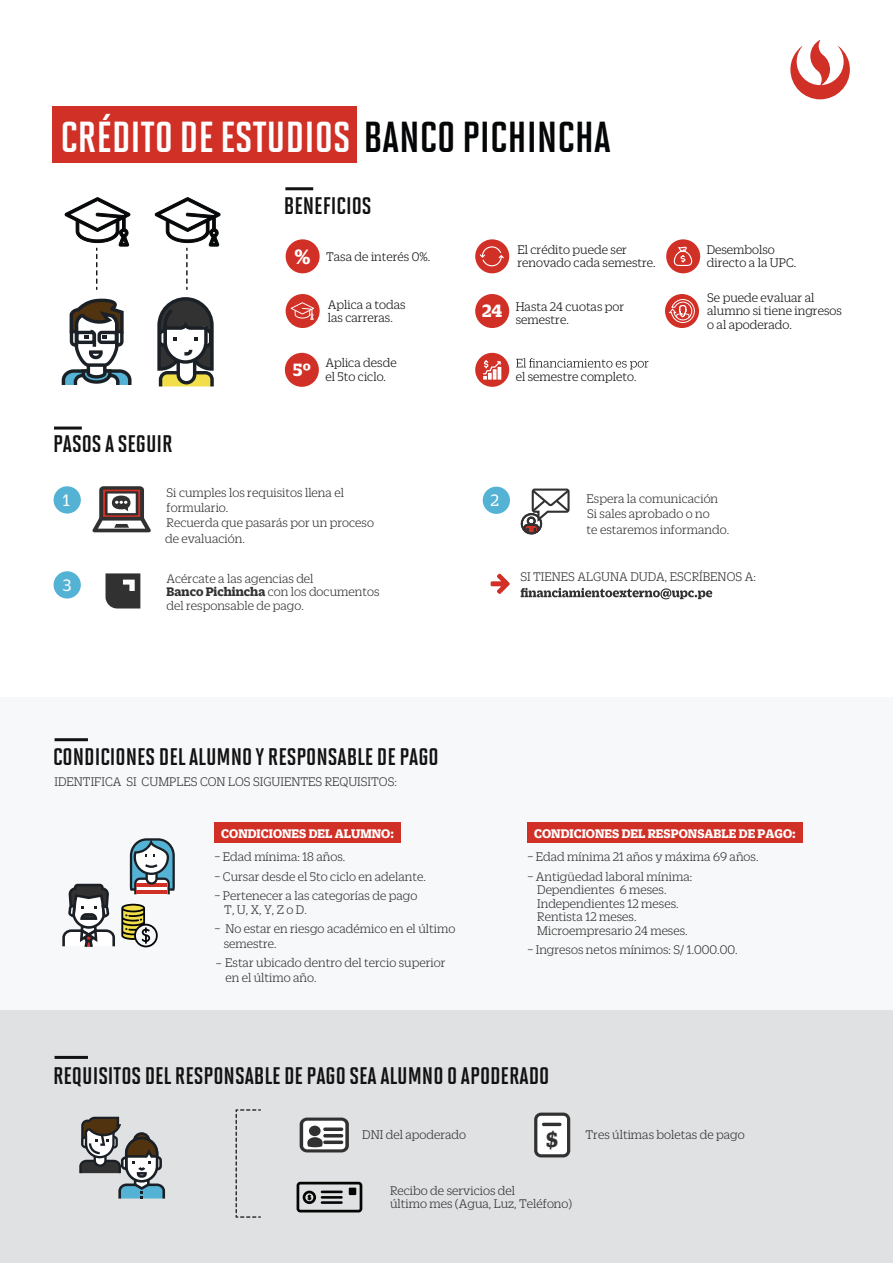
<style>
.page{position:relative;width:893px;height:1263px;background:#fff}
.page>*{position:absolute;margin:0;border:0;box-sizing:border-box;transform-origin:0 0}
.t1{font:700 43.35px "Solano Gothic MVB Pro";color:#fff}
.t2{font:700 24px "Solano Gothic MVB Pro";color:#131213}
.t3{font:700 22.65px "Zizou Slab";color:#303130}
.t4{font:700 19.35px "Zizou Slab";color:#fff}
.t5{font:17.85px "Zizou Slab";color:#fff}
.t6{font:300 13.5px/13.5px "Zizou Slab";color:#313231}
.t7{font:300 13.5px/13.5px "Zizou Slab";color:#131213}
.t8{font:700 13.5px "Zizou Slab";color:#fff}
.s1{color:#050607}
.s2{font-weight:700;font-size:22.5px;color:#fff}
.s3{font-weight:700}
</style>
<div class="page">
<div style="left:54px;top:486px;width:27px;height:27px;background:#54b2d4;border-radius:50%"></div>
<div style="left:54px;top:571px;width:27px;height:27px;background:#54b2d4;border-radius:50%"></div>
<div style="left:483px;top:487px;width:27px;height:27px;background:#54b2d4;border-radius:50%"></div>
<svg style="left:521px;top:588px;width:191px;height:11px"></svg>
<svg style="left:491px;top:574px;width:19px;height:20px"></svg>
<div style="left:0;top:698px;width:893px;height:565px;background:#f7f8f9"></div>
<div style="left:0;top:1010px;width:893px;height:253px;background:#e0e1e3"></div>
<svg style="left:790px;top:40px;width:60px;height:59px"></svg>
<hr style="left:285px;top:187px;width:28px;height:3px;background:#131213">
<hr style="left:54px;top:427px;width:28px;height:3px;background:#131213">
<hr style="left:55px;top:738px;width:33px;height:3px;background:#131213">
<hr style="left:55px;top:1056px;width:33px;height:3px;background:#131213">
<svg style="left:92px;top:486px;width:59px;height:46px"></svg>
<div style="left:527px;top:822px;width:276px;height:20px;background:#d13027"></div>
<div style="left:52px;top:107px;width:304px;height:56px;background:#d13027"></div>
<svg style="left:62px;top:299px;width:70px;height:86px"></svg>
<svg style="left:157px;top:297px;width:57px;height:89px"></svg>
<svg style="left:155px;top:197px;width:66px;height:92px"></svg>
<svg style="left:64px;top:197px;width:67px;height:92px"></svg>
<svg style="left:62px;top:884px;width:53px;height:63px"></svg>
<svg style="left:121px;top:904px;width:37px;height:43px"></svg>
<svg style="left:520px;top:488px;width:50px;height:47px"></svg>
<div style="left:521px;top:513px;width:21px;height:21px;border:2px solid #303130;border-radius:50%"></div>
<svg style="left:79px;top:1117px;width:86px;height:81px"></svg>
<svg style="left:130px;top:838px;width:45px;height:56px"></svg>
<svg style="left:300px;top:1117px;width:49px;height:35px;background:#9e9f9e"></svg>
<svg style="left:323px;top:1127px;width:20px;height:4px"></svg>
<hr style="left:323px;top:1134px;width:20px;height:3px;background:#303130;border-radius:2px">
<svg style="left:323px;top:1140px;width:20px;height:4px"></svg>
<svg style="left:534px;top:1112px;width:36px;height:45px;background:#c3c4c3"></svg>
<hr style="left:542px;top:1123px;width:19px;height:3px;background:#303130;border-radius:2px">
<svg style="left:235px;top:1109px;width:25px;height:109px"></svg>
<svg style="left:106px;top:573px;width:34px;height:35px"></svg>
<div style="left:214px;top:822px;width:187px;height:20px;background:#d13027"></div>
<svg style="left:297px;top:1182px;width:65px;height:30px"></svg>
<div style="left:285px;top:353px;width:34px;height:34px;background:#d13027;border-radius:50%"></div>
<div style="left:475px;top:294px;width:34px;height:34px;background:#d13027;border-radius:50%"></div>
<div style="left:286px;top:294px;width:34px;height:34px;background:#d13027;border-radius:50%"></div>
<svg style="left:291px;top:302px;width:23px;height:18px"></svg>
<div style="left:286px;top:239px;width:34px;height:34px;background:#d13027;border-radius:50%"></div>
<div style="left:666px;top:239px;width:34px;height:34px;background:#d13027;border-radius:50%"></div>
<svg style="left:671px;top:244px;width:22px;height:22px"></svg>
<div style="left:475px;top:239px;width:34px;height:34px;background:#d13027;border-radius:50%"></div>
<svg style="left:480px;top:246px;width:24px;height:20px"></svg>
<div style="left:665px;top:294px;width:34px;height:34px;background:#d13027;border-radius:50%"></div>
<svg style="left:668px;top:294px;width:27px;height:29px"></svg>
<svg style="left:516px;top:358px;width:133px;height:11px"></svg>
<div style="left:475px;top:353px;width:34px;height:34px;background:#d13027;border-radius:50%"></div>
<svg style="left:483px;top:360px;width:18px;height:20px"></svg>
<h1 class="t1" style="left:60px;top:113px;width:552px">CRÉDITO DE ESTUDIOS <span class="s1">BANCO PICHINCHA</span></h1>
<h2 class="t2" style="left:284px;top:192px;width:89px">BENEFICIOS</h2>
<p class="t7" style="left:294px;top:249px;width:137px"><span class="s2">%</span> Tasa de interés 0%.</p>
<p class="t7" style="left:707px;top:242px;width:91px">Desembolso directo a la UPC.</p>
<p class="t7" style="left:517px;top:242px;width:140px">El crédito puede ser renovado cada semestre.</p>
<h2 class="t2" style="left:53px;top:430px;width:121px">PASOS A SEGUIR</h2>
<h3 class="t4" style="left:293px;top:356px;width:19px">5º</h3>
<p class="t7" style="left:328px;top:297px;width:79px">Aplica a todas las carreras.</p>
<p class="t7" style="left:325px;top:355px;width:73px">Aplica desde el 5to ciclo.</p>
<h3 class="t4" style="left:482px;top:298px;width:21px">24</h3>
<p class="t7" style="left:516px;top:299px;width:110px">Hasta 24 cuotas por semestre.</p>
<p class="t7" style="left:516px;top:369px;width:122px">el semestre completo.</p>
<p class="t7" style="left:707px;top:290px;width:136px">Se puede evaluar al alumno si tiene ingresos o al apoderado.</p>
<h3 class="t5" style="left:63px;top:488px;width:9px">1</h3>
<h3 class="t5" style="left:63px;top:573px;width:10px">3</h3>
<p class="t6" style="left:167px;top:485px;width:179px;line-height:15px">Si cumples los requisitos llena el formulario.</p>
<p class="t6" style="left:587px;top:491px;width:133px">Espera la comunicación</p>
<h3 class="t5" style="left:491px;top:489px;width:10px">2</h3>
<p class="t6" style="left:165px;top:514px;width:210px;line-height:15.5px">Recuerda que pasarás por un proceso de evaluación.</p>
<p class="t6" style="left:587px;top:505px;width:144px;line-height:15.8px">Si sales aprobado o no<br>te estaremos informando.</p>
<p class="t6" style="left:167px;top:571px;width:214px">Acércate a las agencias del<br><span class="s3">Banco Pichincha</span> con los documentos del responsable de pago.</p>
<p class="t6" style="left:520px;top:569px;width:237px">SI TIENES ALGUNA DUDA, ESCRÍBENOS A:</p>
<h2 class="t2" style="left:53px;top:744px;width:387px">CONDICIONES DEL ALUMNO Y RESPONSABLE DE PAGO</h2>
<p class="t6" style="left:55px;top:774px;width:344px">IDENTIFICA SI CUMPLES CON LOS SIGUIENTES REQUISITOS:</p>
<p class="t8" style="left:221px;top:824px;width:174px">CONDICIONES DEL ALUMNO:</p>
<p class="t6" style="left:214px;top:846px;width:213px;line-height:19.5px">− Edad mínima: 18 años.<br>− Cursar desde el 5to ciclo en adelante. − Pertenecer a las categorías de pago</p>
<p class="t6" style="left:214px;top:899px;width:242px;line-height:19.5px;text-indent:10px">T, U, X, Y, Z o D.<br>− No estar en riesgo académico en el último</p>
<p class="t6" style="left:216px;top:934px;width:231px;line-height:19px;text-indent:8px">semestre.<br>− Estar ubicado dentro del tercio superior</p>
<p class="t6" style="left:225px;top:970px;width:93px">en el último año.</p>
<p class="t8" style="left:534px;top:824px;width:263px">CONDICIONES DEL RESPONSABLE DE PAGO:</p>
<p class="t6" style="left:527px;top:846px;width:233px;line-height:19.5px">− Edad mínima 21 años y máxima 69 años. − Antigüedad laboral mínima:</p>
<p class="t6" style="left:537px;top:882px;width:152px">Dependientes 6 meses.<br>Independientes 12 meses.<br>Rentista 12 meses.<br>Microempresario 24 meses.</p>
<p class="t6" style="left:527px;top:942px;width:212px">− Ingresos netos mínimos: S/ 1.000.00.</p>
<h2 class="t2" style="left:53px;top:1063px;width:498px">REQUISITOS DEL RESPONSABLE DE PAGO SEA ALUMNO O APODERADO</h2>
<p class="t6" style="left:362px;top:1127px;width:105px">DNI del apoderado</p>
<p class="t6" style="left:585px;top:1127px;width:161px">Tres últimas boletas de pago</p>
<h3 class="t3" style="left:546px;top:1124px;width:13px">$</h3>
<p class="t6" style="left:390px;top:1183px;width:184px">Recibo de servicios del<br>último mes (Agua, Luz, Teléfono)</p>
</div>
